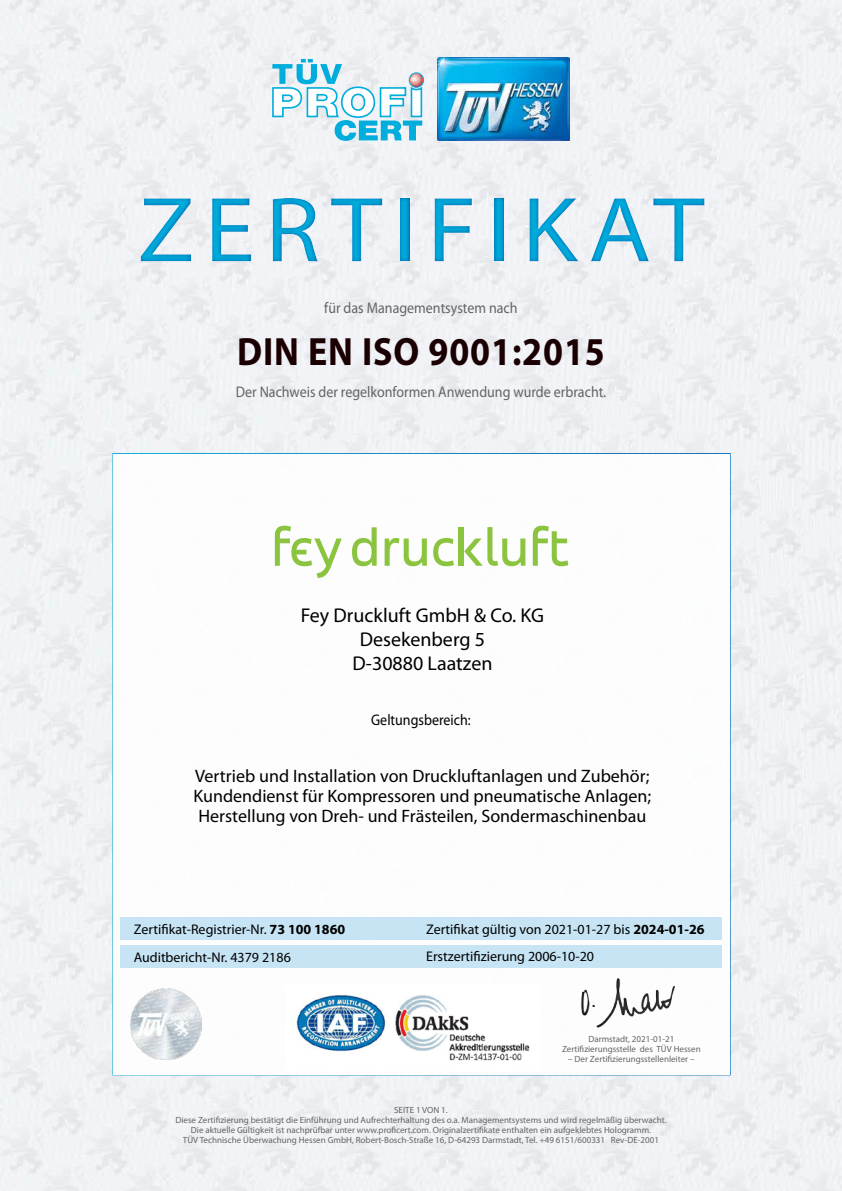
<style>
.page{position:relative;width:842px;height:1191px;background:#fff}
.page>*{position:absolute;margin:0;border:0;box-sizing:border-box;transform-origin:0 0}
.t1{font:93px "Myriad Pro";letter-spacing:.1em;color:#00addc;scale:1.1 1}
.t2{font:700 39.6px "Myriad Pro";letter-spacing:.025em;color:#1a0002;scale:.91 1}
.t3{font:20px/24px "Myriad Pro";color:#000;text-align:center}
.t4{font:18px/20px "Myriad Pro";color:#000;text-align:justify}
.t5{font:15.4px "Myriad Pro";color:#636466;scale:.91 1}
.t6{font:15.4px "Myriad Pro";color:#000;scale:.91 1}
.t7{font:14px/28.1px "Myriad Pro";color:#000}
.t8{font:9px/10px "Myriad Pro";color:#636466;text-align:center}
.s1{font-weight:700}
</style>
<div class="page">
<img style="left:0;top:0;width:842px;height:1191px">
<img style="left:437px;top:57px;width:132px;height:83px">
<svg style="left:272px;top:59px;width:152px;height:82px"></svg>
<div style="left:112px;top:453px;width:619px;height:622px;background:#fff;border:2px solid #fff"></div>
<div style="left:120px;top:945px;width:602px;height:23px;background:#c0e2f3"></div>
<div style="left:121px;top:917px;width:601px;height:22px;background:#c0e2f3"></div>
<img style="left:296px;top:995px;width:234px;height:66px">
<img style="left:749px;top:906px;width:78px;height:54px">
<img style="left:736px;top:795px;width:97px;height:40px">
<img style="left:737px;top:681px;width:95px;height:34px">
<img style="left:738px;top:576px;width:93px;height:35px">
<img style="left:737px;top:479px;width:91px;height:36px">
<img style="left:581px;top:978px;width:94px;height:50px">
<div style="left:0;top:172px;width:842px;height:114px;background:#006bb6;opacity:.75"></div>
<img style="left:130px;top:988px;width:71px;height:71px">
<svg style="left:352px;top:527px;width:25px;height:39px"></svg>
<svg style="left:385px;top:538px;width:42px;height:28px"></svg>
<svg style="left:433px;top:538px;width:21px;height:28px"></svg>
<div style="left:458px;top:527px;width:5px;height:39px;background:#8dc63f"></div>
<svg style="left:464px;top:527px;width:61px;height:39px"></svg>
<svg style="left:533px;top:525px;width:35px;height:41px"></svg>
<svg style="left:275px;top:525px;width:67px;height:53px"></svg>
<h1 class="t1" style="left:138px;top:173px;width:517px">ZERTIFIKAT</h1>
<h3 class="t5" style="left:324px;top:298px;width:214px">für das Managementsystem nach</h3>
<h2 class="t2" style="left:237px;top:326px;width:406px">DIN EN ISO 9001:2015</h2>
<h3 class="t5" style="left:236px;top:382px;width:408px">Der Nachweis der regelkonformen Anwendung wurde erbracht.</h3>
<h3 class="t3" style="left:301px;top:603px;width:245px">Fey Druckluft GmbH &amp; Co. KG<br>Desekenberg 5<br>D-30880 Laatzen</h3>
<h3 class="t6" style="left:371px;top:710px;width:111px">Geltungsbereich:</h3>
<h3 class="t4" style="left:194px;top:765px;width:459px">Vertrieb und Installation von Druckluftanlagen und Zubehör; Kundendienst für Kompressoren und pneumatische Anlagen; Herstellung von Dreh- und Frästeilen, Sondermaschinenbau</h3>
<h3 class="t7" style="left:134px;top:915px;width:213px">Zertifikat-Registrier-Nr. <span class="s1">73 100 1860<br></span>Auditbericht-Nr. 4379 2186</h3>
<h3 class="t7" style="left:426px;top:915px;width:280px">Zertifikat gültig von 2021-01-27 bis <span class="s1">2024-01-26</span></h3>
<h3 class="t7" style="left:426px;top:942px;width:169px">Erstzertifizierung 2006-10-20</h3>
<p class="t8" style="left:562px;top:1034px;width:140px">Darmstadt, 2021-01-21<br>Zertifizierungsstelle des TÜV Hessen</p>
<p class="t8" style="left:568px;top:1054px;width:128px">– Der Zertifizierungsstellenleiter –</p>
<p class="t8" style="left:175px;top:1105px;width:493px">SEITE 1 VON 1.<br>Diese Zertifizierung bestätigt die Einführung und Aufrechterhaltung des o.a. Managementsystems und wird regelmäßig überwacht.<br>Die aktuelle Gültigkeit ist nachprüfbar unter www.proficert.com. Originalzertifikate enthalten ein aufgeklebtes Hologramm.<br>TÜV Technische Überwachung Hessen GmbH, Robert-Bosch-Straße 16, D-64293 Darmstadt, Tel. +49 6151/600331 Rev-DE-2001</p>
</div>
